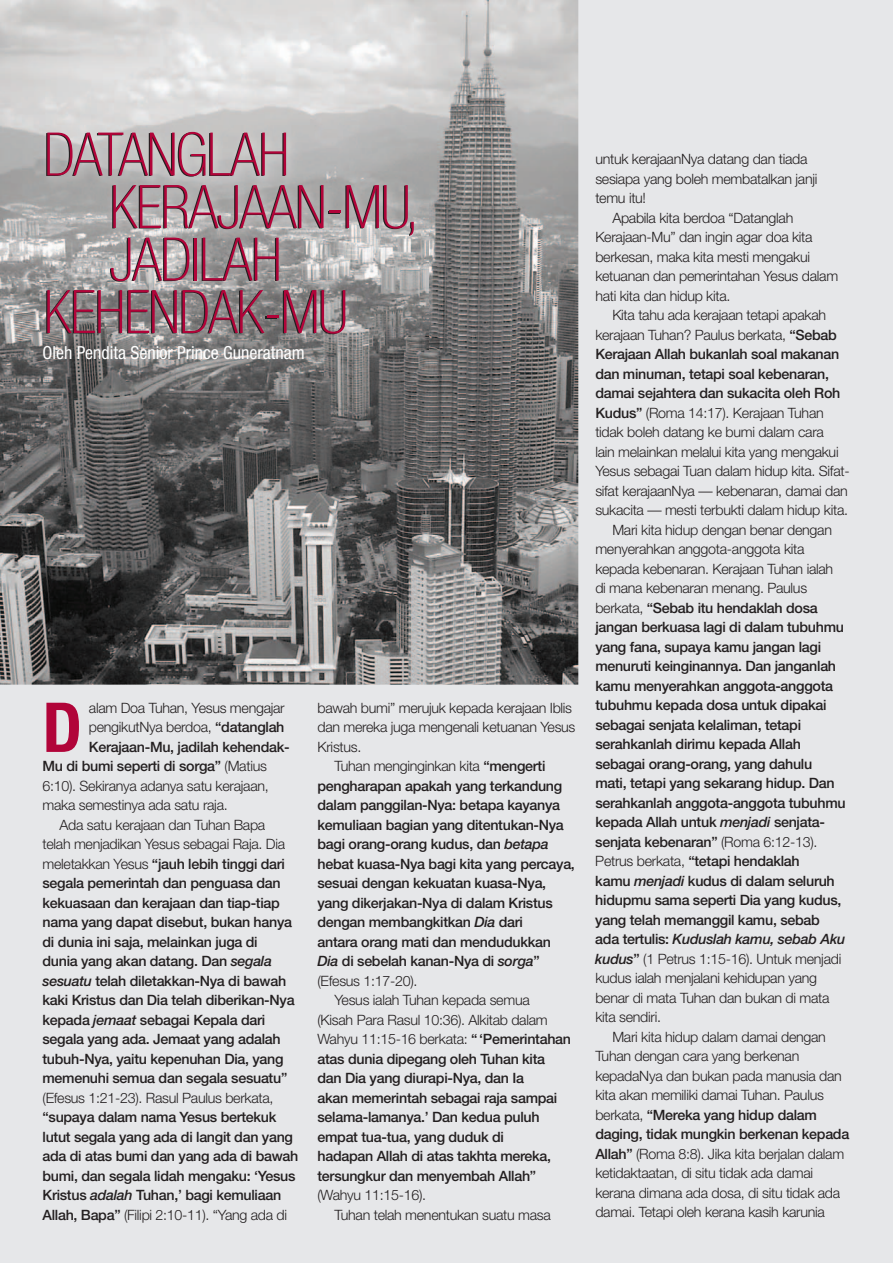
<style>
.page{position:relative;width:893px;height:1263px;background:#e6e7e9}
.page>*{position:absolute;margin:0;border:0;box-sizing:border-box;transform-origin:0 0}
.t1{font:700 condensed 68.85px "Helvetica Neue";color:#b10439}
.t2{font:100 condensed 60px "Helvetica Neue";letter-spacing:-.02em;color:#b10439}
.t3{font:condensed 18px "Helvetica Neue";color:#fff}
.t4{font:500 14.25px/19.5px "Helvetica Neue";letter-spacing:-.02em;color:#231f20}
.t5{font:300 14.25px/19.5px "Helvetica Neue";letter-spacing:-.02em;color:#231f20}
.t6{font:italic 500 14.25px "Helvetica Neue";letter-spacing:-.02em;color:#231f20}
.s1{font-weight:500}
.s2{font-weight:300}
.s3{font-style:italic}
.s4{font-style:normal}
.s5{font-weight:500;font-style:italic}
</style>
<div class="page">
<img style="left:0;top:0;width:578px;height:685px">
<img style="left:39px;top:126px;width:389px;height:223px">
<h2 class="t2" style="left:44px;top:121px;width:248px">DATANGLAH</h2>
<h2 class="t2" style="left:110px;top:173px;width:312px">KERAJAAN-MU,</h2>
<h2 class="t2" style="left:110px;top:226px;width:174px">JADILAH</h2>
<h2 class="t2" style="left:44px;top:278px;width:306px">KEHENDAK-MU</h2>
<p class="t3" style="left:43px;top:342px;width:264px">Oleh Pendita Senior Prince Guneratnam</p>
<h1 class="t1" style="left:43px;top:686px;width:41px">D</h1>
<p class="t5" style="left:89px;top:698px;width:197px">alam Doa Tuhan, Yesus mengajar</p>
<p class="t5" style="left:89px;top:717px;width:197px">pengikutNya berdoa, <span class="s1">“datanglah</span></p>
<p class="t4" style="left:89px;top:737px;width:202px">Kerajaan-Mu, jadilah kehendak-</p>
<p class="t4" style="left:43px;top:756px;width:226px">Mu di bumi seperti di sorga” <span class="s2">(Matius</span></p>
<p class="t5" style="left:43px;top:776px;width:228px">6:10). Sekiranya adanya satu kerajaan,</p>
<p class="t5" style="left:43px;top:795px;width:187px">maka semestinya ada satu raja.</p>
<p class="t5" style="left:60px;top:815px;width:207px">Ada satu kerajaan dan Tuhan Bapa</p>
<p class="t5" style="left:43px;top:834px;width:244px">telah menjadikan Yesus sebagai Raja. Dia</p>
<p class="t4" style="left:43px;top:854px;width:244px"><span class="s2">meletakkan Yesus</span> “jauh lebih tinggi dari</p>
<p class="t4" style="left:43px;top:873px;width:240px">segala pemerintah dan penguasa dan</p>
<p class="t4" style="left:43px;top:893px;width:239px">kekuasaan dan kerajaan dan tiap-tiap</p>
<p class="t4" style="left:43px;top:912px;width:251px">nama yang dapat disebut, bukan hanya</p>
<p class="t4" style="left:43px;top:932px;width:217px">di dunia ini saja, melainkan juga di</p>
<p class="t4" style="left:43px;top:951px;width:231px">dunia yang akan datang. Dan <span class="s3">segala</span></p>
<p class="t4" style="left:43px;top:971px;width:245px"><span class="s3">sesuatu</span> telah diletakkan-Nya di bawah</p>
<p class="t4" style="left:43px;top:990px;width:254px">kaki Kristus dan Dia telah diberikan-Nya</p>
<p class="t4" style="left:43px;top:1010px;width:224px">kepada <span class="s3">jemaat</span> sebagai Kepala dari</p>
<p class="t4" style="left:43px;top:1029px;width:240px">segala yang ada. Jemaat yang adalah</p>
<p class="t4" style="left:43px;top:1049px;width:243px">tubuh-Nya, yaitu kepenuhan Dia, yang</p>
<p class="t4" style="left:43px;top:1068px;width:246px">memenuhi semua dan segala sesuatu”</p>
<p class="t5" style="left:43px;top:1088px;width:232px">(Efesus 1:21-23). Rasul Paulus berkata,</p>
<p class="t4" style="left:43px;top:1107px;width:257px">“supaya dalam nama Yesus bertekuk lutut segala yang ada di langit dan yang ada di atas bumi dan yang ada di bawah bumi, dan segala lidah mengaku: ‘Yesus Kristus <span class="s3">adalah</span> Tuhan,’ bagi kemuliaan Allah, Bapa” <span class="s2">(Filipi 2:10-11). “Yang ada di</span></p>
<p class="t5" style="left:317px;top:698px;width:256px">bawah bumi” merujuk kepada kerajaan Iblis</p>
<p class="t5" style="left:317px;top:717px;width:259px">dan mereka juga mengenali ketuanan Yesus</p>
<p class="t5" style="left:317px;top:737px;width:45px">Kristus.</p>
<p class="t5" style="left:334px;top:756px;width:213px">Tuhan menginginkan kita <span class="s1">“mengerti</span></p>
<p class="t4" style="left:317px;top:776px;width:246px">pengharapan apakah yang terkandung</p>
<p class="t4" style="left:317px;top:795px;width:244px">dalam panggilan-Nya: betapa kayanya</p>
<p class="t4" style="left:317px;top:815px;width:248px">kemuliaan bagian yang ditentukan-Nya</p>
<p class="t4" style="left:317px;top:834px;width:233px">bagi orang-orang kudus, dan <span class="s3">betapa</span></p>
<p class="t4" style="left:317px;top:854px;width:259px">hebat kuasa-Nya bagi kita yang percaya,</p>
<p class="t4" style="left:317px;top:873px;width:230px">sesuai dengan kekuatan kuasa-Nya,</p>
<p class="t4" style="left:317px;top:893px;width:237px">yang dikerjakan-Nya di dalam Kristus</p>
<p class="t4" style="left:317px;top:912px;width:207px">dengan membangkitkan <span class="s3">Dia</span> dari</p>
<p class="t4" style="left:317px;top:932px;width:235px">antara orang mati dan mendudukkan</p>
<p class="t4" style="left:317px;top:951px;width:224px"><span class="s3">Dia</span> di sebelah kanan-Nya di <span class="s3">sorga</span>”</p>
<p class="t5" style="left:317px;top:971px;width:101px">(Efesus 1:17-20).</p>
<p class="t5" style="left:334px;top:990px;width:197px">Yesus ialah Tuhan kepada semua</p>
<p class="t5" style="left:317px;top:1010px;width:232px">(Kisah Para Rasul 10:36). Alkitab dalam</p>
<p class="t5" style="left:317px;top:1029px;width:255px">Wahyu 11:15-16 berkata: <span class="s1">“ ‘Pemerintahan</span></p>
<p class="t4" style="left:317px;top:1049px;width:229px">atas dunia dipegang oleh Tuhan kita</p>
<p class="t4" style="left:317px;top:1068px;width:208px">dan Dia yang diurapi-Nya, dan Ia</p>
<p class="t4" style="left:317px;top:1088px;width:241px">akan memerintah sebagai raja sampai</p>
<p class="t4" style="left:317px;top:1107px;width:224px">selama-lamanya.’ Dan kedua puluh</p>
<p class="t4" style="left:317px;top:1127px;width:188px">empat tua-tua, yang duduk di</p>
<p class="t4" style="left:317px;top:1146px;width:235px">hadapan Allah di atas takhta mereka,</p>
<p class="t4" style="left:317px;top:1166px;width:220px">tersungkur dan menyembah Allah”</p>
<p class="t5" style="left:334px;top:1185px;width:218px;text-indent:-17px">(Wahyu 11:15-16).<br>Tuhan telah menentukan suatu masa</p>
<p class="t5" style="left:595px;top:149px;width:214px">untuk kerajaanNya datang dan tiada</p>
<p class="t5" style="left:595px;top:169px;width:224px">sesiapa yang boleh membatalkan janji</p>
<p class="t5" style="left:595px;top:188px;width:52px">temu itu!</p>
<p class="t5" style="left:612px;top:208px;width:183px">Apabila kita berdoa “Datanglah</p>
<p class="t5" style="left:595px;top:227px;width:219px">Kerajaan-Mu” dan ingin agar doa kita</p>
<p class="t5" style="left:595px;top:247px;width:216px">berkesan, maka kita mesti mengakui</p>
<p class="t5" style="left:595px;top:266px;width:244px">ketuanan dan pemerintahan Yesus dalam</p>
<p class="t5" style="left:595px;top:286px;width:137px">hati kita dan hidup kita.</p>
<p class="t5" style="left:612px;top:305px;width:215px">Kita tahu ada kerajaan tetapi apakah</p>
<p class="t5" style="left:595px;top:325px;width:243px">kerajaan Tuhan? Paulus berkata, <span class="s1">“Sebab</span></p>
<p class="t4" style="left:595px;top:344px;width:245px">Kerajaan Allah bukanlah soal makanan</p>
<p class="t4" style="left:595px;top:364px;width:235px">dan minuman, tetapi soal kebenaran,</p>
<p class="t4" style="left:595px;top:383px;width:247px">damai sejahtera dan sukacita oleh Roh</p>
<p class="t5" style="left:595px;top:403px;width:230px"><span class="s1">Kudus”</span> (Roma 14:17). Kerajaan Tuhan</p>
<p class="t5" style="left:595px;top:422px;width:230px">tidak boleh datang ke bumi dalam cara</p>
<p class="t5" style="left:595px;top:442px;width:245px">lain melainkan melalui kita yang mengakui</p>
<p class="t5" style="left:595px;top:461px;width:256px">Yesus sebagai Tuan dalam hidup kita. Sifat-</p>
<p class="t5" style="left:595px;top:481px;width:254px">sifat kerajaanNya — kebenaran, damai dan</p>
<p class="t5" style="left:595px;top:500px;width:254px">sukacita — mesti terbukti dalam hidup kita.</p>
<p class="t5" style="left:612px;top:520px;width:221px">Mari kita hidup dengan benar dengan</p>
<p class="t5" style="left:595px;top:539px;width:211px">menyerahkan anggota-anggota kita</p>
<p class="t5" style="left:595px;top:559px;width:239px">kepada kebenaran. Kerajaan Tuhan ialah</p>
<p class="t5" style="left:595px;top:578px;width:213px">di mana kebenaran menang. Paulus</p>
<p class="t4" style="left:595px;top:598px;width:224px"><span class="s2">berkata,</span> “Sebab itu hendaklah dosa</p>
<p class="t4" style="left:595px;top:617px;width:250px">jangan berkuasa lagi di dalam tubuhmu</p>
<p class="t4" style="left:595px;top:637px;width:227px">yang fana, supaya kamu jangan lagi</p>
<p class="t4" style="left:595px;top:656px;width:242px">menuruti keinginannya. Dan janganlah</p>
<p class="t4" style="left:595px;top:676px;width:239px">kamu menyerahkan anggota-anggota</p>
<p class="t4" style="left:595px;top:695px;width:233px">tubuhmu kepada dosa untuk dipakai</p>
<p class="t4" style="left:595px;top:715px;width:207px">sebagai senjata kelaliman, tetapi</p>
<p class="t4" style="left:595px;top:734px;width:207px">serahkanlah dirimu kepada Allah</p>
<p class="t4" style="left:595px;top:754px;width:218px">sebagai orang-orang, yang dahulu</p>
<p class="t4" style="left:595px;top:773px;width:241px">mati, tetapi yang sekarang hidup. Dan</p>
<p class="t4" style="left:595px;top:793px;width:252px">serahkanlah anggota-anggota tubuhmu</p>
<p class="t4" style="left:595px;top:812px;width:231px">kepada Allah untuk <span class="s3">menjadi</span> senjata-</p>
<p class="t4" style="left:595px;top:832px;width:224px">senjata kebenaran” <span class="s2">(Roma 6:12-13).</span></p>
<p class="t4" style="left:595px;top:851px;width:206px"><span class="s2">Petrus berkata,</span> “tetapi hendaklah</p>
<p class="t4" style="left:595px;top:871px;width:241px">kamu <span class="s3">menjadi</span> kudus di dalam seluruh</p>
<p class="t4" style="left:595px;top:890px;width:248px">hidupmu sama seperti Dia yang kudus,</p>
<p class="t4" style="left:595px;top:910px;width:226px">yang telah memanggil kamu, sebab</p>
<p class="t6" style="left:595px;top:931px;width:251px"><span class="s4">ada tertulis:</span> Kuduslah kamu, sebab Aku</p>
<p class="t5" style="left:595px;top:949px;width:247px"><span class="s5">kudus</span><span class="s1">”</span> (1 Petrus 1:15-16). Untuk menjadi</p>
<p class="t5" style="left:595px;top:968px;width:223px">kudus ialah menjalani kehidupan yang</p>
<p class="t5" style="left:595px;top:988px;width:236px">benar di mata Tuhan dan bukan di mata</p>
<p class="t5" style="left:595px;top:1007px;width:67px">kita sendiri.</p>
<p class="t5" style="left:612px;top:1027px;width:215px">Mari kita hidup dalam damai dengan</p>
<p class="t5" style="left:595px;top:1046px;width:205px">Tuhan dengan cara yang berkenan</p>
<p class="t5" style="left:595px;top:1066px;width:248px">kepadaNya dan bukan pada manusia dan</p>
<p class="t5" style="left:595px;top:1085px;width:230px">kita akan memiliki damai Tuhan. Paulus</p>
<p class="t4" style="left:595px;top:1105px;width:223px"><span class="s2">berkata,</span> “Mereka yang hidup dalam</p>
<p class="t4" style="left:595px;top:1124px;width:255px">daging, tidak mungkin berkenan kepada</p>
<p class="t5" style="left:595px;top:1144px;width:250px"><span class="s1">Allah”</span> (Roma 8:8). Jika kita berjalan dalam</p>
<p class="t5" style="left:595px;top:1163px;width:219px">ketidaktaatan, di situ tidak ada damai</p>
<p class="t5" style="left:595px;top:1183px;width:246px">kerana dimana ada dosa, di situ tidak ada</p>
<p class="t5" style="left:595px;top:1202px;width:231px">damai. Tetapi oleh kerana kasih karunia</p>
</div>
